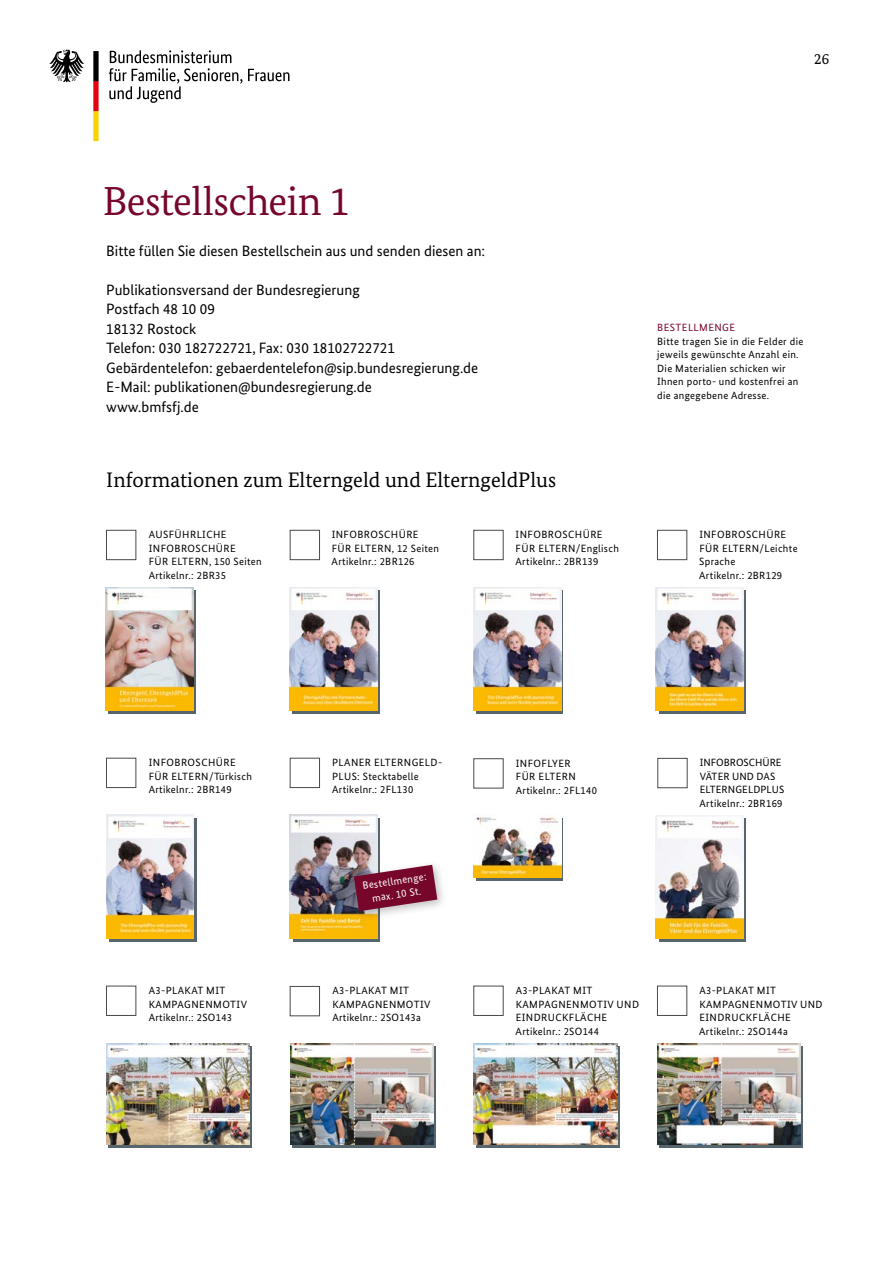
<style>
.page{position:relative;width:893px;height:1263px;background:#fff}
.page>*{position:absolute;margin:0;border:0;box-sizing:border-box;transform-origin:0 0}
.t1{font:40.5px "Bundes Serif";letter-spacing:-.015em;color:#77072a}
.t2{font:21px "Bundes Serif";color:#000}
.t3{font:15px/19.5px "Bundes Sans";color:#000}
.t4{font:15px "Bundes Serif";color:#000}
.t5{font:10.5px/13.5px "Bundes Sans";letter-spacing:.03em;color:#000}
.t6{font:10.5px/13.5px "Bundes Sans";letter-spacing:.01em;color:#000}
.t7{font:10.5px/13.5px "Bundes Sans";color:#fff;text-align:center}
.t8{font:10.5px "Bundes Sans";letter-spacing:.04em;color:#77072a}
</style>
<div class="page">
<div style="left:290px;top:530px;width:30px;height:30px;border:1px solid #494948"></div>
<div style="left:292px;top:590px;width:88px;height:124px;background:linear-gradient(to right,#57666d,#57666d)"></div>
<div style="left:106px;top:530px;width:30px;height:30px;border:1px solid #494948"></div>
<div style="left:108px;top:590px;width:88px;height:124px;background:linear-gradient(to right,#57666d,#57666d)"></div>
<img style="left:290px;top:587px;width:87px;height:124px">
<div style="left:474px;top:530px;width:29px;height:30px;border:1px solid #494948"></div>
<div style="left:476px;top:590px;width:87px;height:124px;background:linear-gradient(to right,#57666d,#57666d)"></div>
<div style="left:657px;top:530px;width:30px;height:30px;border:1px solid #494948"></div>
<div style="left:658px;top:758px;width:29px;height:30px;border:1px solid #494948"></div>
<svg style="left:659px;top:590px;width:87px;height:124px"></svg>
<svg style="left:659px;top:818px;width:87px;height:124px"></svg>
<div style="left:476px;top:818px;width:87px;height:62px;background:linear-gradient(to right,#57666d,#57666d)"></div>
<img style="left:474px;top:817px;width:87px;height:60px">
<div style="left:290px;top:758px;width:30px;height:30px;border:1px solid #494948"></div>
<svg style="left:293px;top:818px;width:87px;height:124px"></svg>
<img style="left:290px;top:814px;width:87px;height:124px">
<div style="left:106px;top:758px;width:30px;height:30px;border:1px solid #494948"></div>
<svg style="left:109px;top:818px;width:88px;height:124px"></svg>
<img style="left:106px;top:587px;width:87px;height:124px">
<img style="left:106px;top:815px;width:88px;height:123px">
<div style="left:349px;top:860px;width:99px;height:62px;background:#000;opacity:.25"></div>
<svg style="left:350px;top:861px;width:91px;height:54px"></svg>
<div style="left:106px;top:986px;width:30px;height:30px;border:1px solid #494948"></div>
<svg style="left:108px;top:1046px;width:143px;height:102px"></svg>
<img style="left:106px;top:1043px;width:143px;height:101px">
<svg style="left:292px;top:1046px;width:143px;height:102px"></svg>
<img style="left:290px;top:1043px;width:143px;height:101px">
<svg style="left:476px;top:1046px;width:143px;height:102px"></svg>
<img style="left:474px;top:1043px;width:143px;height:101px">
<div style="left:290px;top:986px;width:30px;height:30px;border:1px solid #494948"></div>
<div style="left:657px;top:986px;width:30px;height:30px;border:1px solid #494948"></div>
<svg style="left:659px;top:1046px;width:143px;height:102px"></svg>
<img style="left:657px;top:1043px;width:143px;height:101px">
<svg style="left:109px;top:50px;width:180px;height:53px"></svg>
<svg style="left:49px;top:50px;width:35px;height:32px"></svg>
<svg style="left:93px;top:51px;width:6px;height:90px"></svg>
<img style="left:655px;top:587px;width:88px;height:124px">
<img style="left:656px;top:815px;width:87px;height:124px">
<img style="left:474px;top:587px;width:87px;height:124px">
<h3 class="t4" style="left:814px;top:49px;width:16px">26</h3>
<h1 class="t1" style="left:103px;top:176px;width:249px">Bestellschein 1</h1>
<h3 class="t3" style="left:106px;top:241px;width:381px">Bitte füllen Sie diesen Bestellschein aus und senden diesen an:</h3>
<p class="t3" style="left:106px;top:280px;width:373px">Publikationsversand der Bundesregierung<br>Postfach 48 10 09<br>18132 Rostock<br>Telefon: 030 182722721, Fax: 030 18102722721<br>Gebärdentelefon: gebaerdentelefon@sip.bundesregierung.de E-Mail: publikationen@bundesregierung.de<br>www.bmfsfj.de</p>
<p class="t8" style="left:657px;top:321px;width:79px">BESTELLMENGE</p>
<p class="t5" style="left:657px;top:334px;width:148px">Bitte tragen Sie in die Felder die jeweils gewünschte Anzahl ein.<br>Die Materialien schicken wir<br>Ihnen porto- und kostenfrei an die angegebene Adresse.</p>
<h2 class="t2" style="left:106px;top:467px;width:451px">Informationen zum Elterngeld und ElterngeldPlus</h2>
<p class="t5" style="left:516px;top:528px;width:105px">INFOBROSCHÜRE<br>FÜR ELTERN/Englisch<br>Artikelnr.: 2BR139</p>
<p class="t5" style="left:332px;top:528px;width:109px">INFOBROSCHÜRE<br>FÜR ELTERN, 12 Seiten<br>Artikelnr.: 2BR126</p>
<p class="t5" style="left:699px;top:528px;width:100px">INFOBROSCHÜRE<br>FÜR ELTERN/Leichte<br>Sprache<br>Artikelnr.: 2BR129</p>
<p class="t5" style="left:149px;top:528px;width:115px">AUSFÜHRLICHE<br>INFOBROSCHÜRE<br>FÜR ELTERN, 150 Seiten<br>Artikelnr.: 2BR35</p>
<p class="t5" style="left:149px;top:756px;width:105px">INFOBROSCHÜRE<br>FÜR ELTERN/Türkisch<br>Artikelnr.: 2BR149</p>
<p class="t5" style="left:516px;top:756px;width:83px">INFOFLYER<br>FÜR ELTERN<br>Artikelnr.: 2FL140</p>
<p class="t5" style="left:332px;top:756px;width:112px">PLANER ELTERNGELD-<br>PLUS: Stecktabelle<br>Artikelnr.: 2FL130</p>
<p class="t7" style="left:361px;top:879px;width:66px;rotate:-9deg">Bestellmenge: max. 10 St.</p>
<p class="t6" style="left:700px;top:756px;width:86px">INFOBROSCHÜRE<br>VÄTER UND DAS<br>ELTERNGELDPLUS<br>Artikelnr.: 2BR169</p>
<p class="t5" style="left:149px;top:983px;width:100px">A3-PLAKAT MIT<br>KAMPAGNENMOTIV<br>Artikelnr.: 2SO143</p>
<p class="t5" style="left:516px;top:983px;width:125px">A3-PLAKAT MIT<br>KAMPAGNENMOTIV UND<br>EINDRUCKFLÄCHE<br>Artikelnr.: 2SO144</p>
<p class="t5" style="left:332px;top:984px;width:100px">A3-PLAKAT MIT<br>KAMPAGNENMOTIV<br>Artikelnr.: 2SO143a</p>
<p class="t5" style="left:699px;top:983px;width:125px">A3-PLAKAT MIT<br>KAMPAGNENMOTIV UND<br>EINDRUCKFLÄCHE<br>Artikelnr.: 2SO144a</p>
</div>
